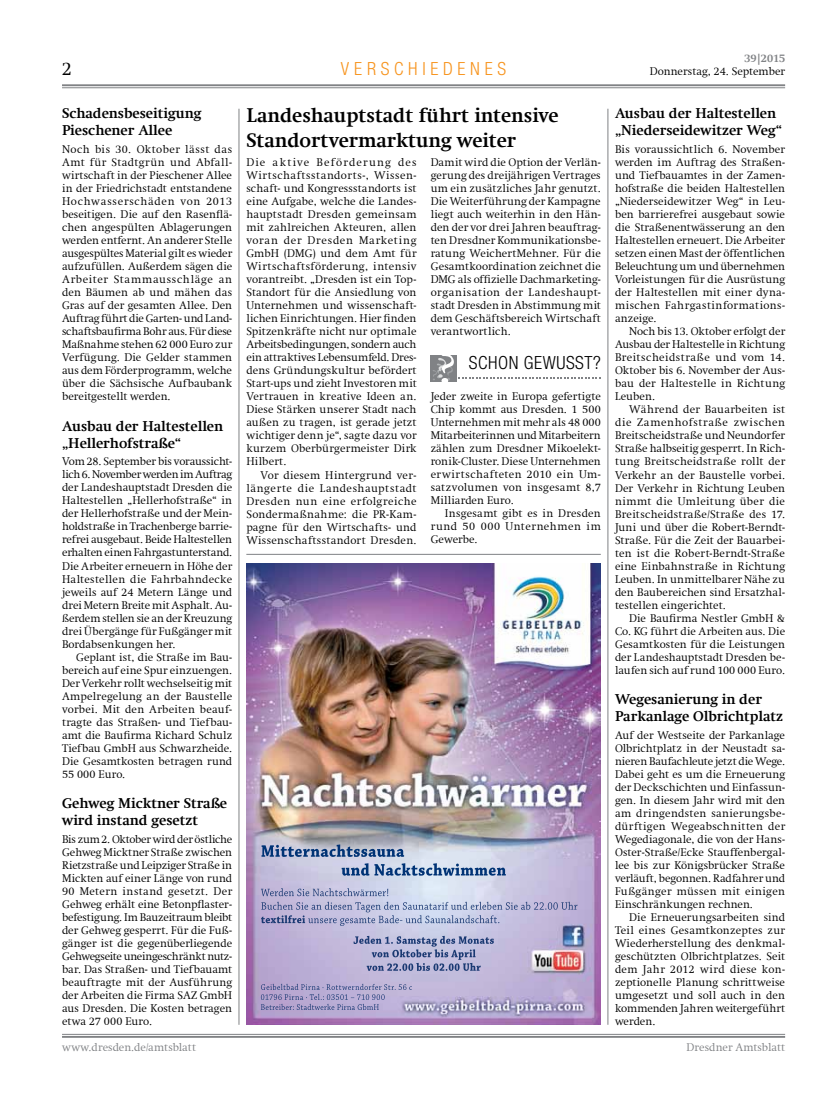
<style>
.page{position:relative;width:833px;height:1117px;background:#fff}
.page>*{position:absolute;margin:0;border:0;box-sizing:border-box;transform-origin:0 0}
.t1{font:700 20px/25px "Swift Com";letter-spacing:-.005em;color:#000}
.t2{font:300 18.75px "Swift Com";color:#000}
.t3{font:300 condensed 18.12px "Helvetica Neue";letter-spacing:.26em;color:#f7941e}
.t4{font:300 condensed 18.12px "Helvetica Neue";letter-spacing:.03em;color:#000}
.t5{font:700 14.38px/16.9px "Swift Com";letter-spacing:-.005em;color:#000}
.t6{font:300 11.25px/13px "Swift Com";letter-spacing:.01em;color:#000;text-align:justify}
.t7{font:300 11.25px "Swift Com";letter-spacing:.005em;color:#808285}
.t8{font:700 11.25px "Swift Com";letter-spacing:-.01em;color:#808285}
</style>
<div class="page">
<hr style="left:62px;top:87px;width:723px;height:1px;background:#808285">
<hr style="left:62px;top:84px;width:723px;height:2px;background:#808285">
<hr style="left:62px;top:1033px;width:723px;height:1px;background:#808285">
<hr style="left:62px;top:1035px;width:723px;height:2px;background:#808285">
<img style="left:246px;top:563px;width:355px;height:461px">
<svg style="left:353px;top:935px;width:141px;height:35px;background:#a0a3c8"></svg>
<svg style="left:261px;top:888px;width:316px;height:37px;background:#b7b9d7"></svg>
<svg style="left:342px;top:863px;width:164px;height:12px;background:#839bbe"></svg>
<svg style="left:261px;top:844px;width:143px;height:12px;background:#7b8fb1"></svg>
<svg style="left:261px;top:983px;width:151px;height:26px;background:#a79fc8"></svg>
<div style="left:431px;top:356px;width:26px;height:26px;background:#808285"></div>
<svg style="left:432px;top:355px;width:169px;height:27px"></svg>
<hr style="left:239px;top:109px;width:1px;height:915px;background:#808285">
<hr style="left:607px;top:109px;width:1px;height:915px;background:#808285">
<hr style="left:246px;top:554px;width:355px;height:1px;background:#808285">
<h2 class="t2" style="left:62px;top:58px;width:12px">2</h2>
<p class="t5" style="left:62px;top:105px;width:141px">Schadensbeseitigung<br>Pieschener Allee</p>
<p class="t6" style="left:62px;top:143px;width:172px">Noch bis 30. Oktober lässt das Amt für Stadtgrün und Abfall&shy;wirtschaft in der Pieschener Allee in der Friedrichstadt entstandene Hochwasserschäden von 2013 beseitigen. Die auf den Rasenflä&shy;chen angespülten Ablagerungen werden entfernt. An anderer Stelle ausgespültes Material gilt es wieder aufzufüllen. Außerdem sägen die Arbeiter Stammausschläge an den Bäumen ab und mähen das Gras auf der gesamten Allee. Den Auftrag führt die Garten- und Land&shy;schaftsbaufirma Bohr aus. Für diese Maßnahme stehen 62 000 Euro zur Verfügung. Die Gelder stammen aus dem Förderprogramm, welche über die Sächsische Aufbaubank bereitgestellt werden.</p>
<p class="t5" style="left:62px;top:417px;width:163px">Ausbau der Haltestellen „Hellerhofstraße“</p>
<p class="t6" style="left:62px;top:455px;width:172px">Vom 28. September bis voraussicht&shy;lich 6. November werden im Auftrag der Landeshauptstadt Dresden die Haltestellen „Hellerhofstraße“ in der Hellerhofstraße und der Mein&shy;holdstraße in Trachenberge barrie&shy;refrei ausgebaut. Beide Haltestellen erhalten einen Fahrgastunterstand.<br>Die Arbeiter erneuern in Höhe der Haltestellen die Fahrbahndecke jeweils auf 24 Metern Länge und drei Metern Breite mit Asphalt. Au&shy;ßerdem stellen sie an der Kreuzung drei Übergänge für Fußgänger mit Bordabsenkungen her.</p>
<p class="t6" style="left:62px;top:650px;width:172px;text-indent:14px">Geplant ist, die Straße im Bau&shy;bereich auf eine Spur einzuengen.<br>Der Verkehr rollt wechselseitig mit Ampelregelung an der Baustelle vorbei. Mit den Arbeiten beauf&shy;tragte das Straßen- und Tiefbau&shy;amt die Baufirma Richard Schulz Tiefbau GmbH aus Schwarzheide.<br>Die Gesamtkosten betragen rund 55 000 Euro.</p>
<p class="t5" style="left:62px;top:794px;width:167px">Gehweg Micktner Straße wird instand gesetzt</p>
<p class="t6" style="left:62px;top:832px;width:172px">Bis zum 2. Oktober wird der östliche Gehweg Micktner Straße zwischen Rietzstraße und Leipziger Straße in Mickten auf einer Länge von rund 90 Metern instand gesetzt. Der Gehweg erhält eine Betonpflaster&shy;befestigung. Im Bauzeitraum bleibt der Gehweg gesperrt. Für die Fuß&shy;gänger ist die gegenüberliegende Gehwegseite uneingeschränkt nutz&shy;bar. Das Straßen- und Tiefbauamt beauftragte mit der Ausführung der Arbeiten die Firma SAZ GmbH aus Dresden. Die Kosten betragen etwa 27 000 Euro.</p>
<h3 class="t3" style="left:341px;top:58px;width:167px">VERSCHI EDENES</h3>
<h1 class="t1" style="left:246px;top:103px;width:314px">Landeshauptstadt führt intensive<br>Standortvermarktung weiter</h1>
<p class="t6" style="left:246px;top:156px;width:172px">Die aktive Beförderung des Wirtschaftsstandorts-, Wissen&shy;schaft- und Kongressstandorts ist eine Aufgabe, welche die Landes&shy;hauptstadt Dresden gemeinsam mit zahlreichen Akteuren, allen voran der Dresden Marketing GmbH (DMG) und dem Amt für Wirtschaftsförderung, intensiv vorantreibt. „Dresden ist ein Top-Standort für die Ansiedlung von Unternehmen und wissenschaft&shy;lichen Einrichtungen. Hier finden Spitzenkräfte nicht nur optimale Arbeitsbedingungen, sondern auch ein attraktives Lebensumfeld. Dres&shy;dens Gründungskultur befördert Start-ups und zieht Investoren mit Vertrauen in kreative Ideen an.<br>Diese Stärken unserer Stadt nach außen zu tragen, ist gerade jetzt wichtiger denn je“, sagte dazu vor kurzem Oberbürgermeister Dirk Hilbert.</p>
<p class="t6" style="left:246px;top:468px;width:172px;text-indent:14px">Vor diesem Hintergrund ver&shy;längerte die Landeshauptstadt Dresden nun eine erfolgreiche Sondermaßnahme: die PR-Kam&shy;pagne für den Wirtschafts- und Wissenschaftsstandort Dresden.</p>
<p class="t6" style="left:431px;top:156px;width:172px">Damit wird die Option der Verlän&shy;gerung des dreijährigen Vertrages um ein zusätzliches Jahr genutzt.<br>Die Weiterführung der Kampagne liegt auch weiterhin in den Hän&shy;den der vor drei Jahren beauftrag&shy;ten Dresdner Kommunikationsbe&shy;ratung WeichertMehner. Für die Gesamtkoordination zeichnet die DMG als offizielle Dachmarketing&shy;organisation der Landeshaupt&shy;stadt Dresden in Abstimmung mit dem Geschäftsbereich Wirtschaft verantwortlich.</p>
<h3 class="t4" style="left:469px;top:352px;width:133px">SCH ON GEWUSST?</h3>
<p class="t6" style="left:431px;top:390px;width:172px">Jeder zweite in Europa gefertigte Chip kommt aus Dresden. 1 500<br>Unternehmen mit mehr als 48 000<br>Mitarbeiterinnen und Mitarbeitern zählen zum Dresdner Mikoelekt&shy;ronik-Cluster. Diese Unternehmen erwirtschafteten 2010 ein Um&shy;satzvolumen von insgesamt 8,7<br>Milliarden Euro.</p>
<p class="t6" style="left:431px;top:507px;width:172px;text-indent:14px">Insgesamt gibt es in Dresden rund 50 000 Unternehmen im Gewerbe.</p>
<p class="t8" style="left:744px;top:52px;width:42px">39|2015</p>
<p class="t6" style="left:650px;top:65px;width:137px">Donnerstag, 24. September</p>
<p class="t5" style="left:615px;top:105px;width:169px">Ausbau der Haltestellen „Niederseidewitzer Weg“</p>
<p class="t6" style="left:615px;top:143px;width:172px">Bis voraussichtlich 6. November werden im Auftrag des Straßen&shy;und Tiefbauamtes in der Zamen&shy;hofstraße die beiden Haltestellen „Niederseidewitzer Weg“ in Leu&shy;ben barrierefrei ausgebaut sowie die Straßenentwässerung an den Haltestellen erneuert. Die Arbeiter setzen einen Mast der öffentlichen Beleuchtung um und übernehmen Vorleistungen für die Ausrüstung der Haltestellen mit einer dyna&shy;mischen Fahrgastinformations&shy;anzeige.</p>
<p class="t6" style="left:615px;top:325px;width:172px;text-indent:14px">Noch bis 13. Oktober erfolgt der Ausbau der Haltestelle in Richtung Breitscheidstraße und vom 14.<br>Oktober bis 6. November der Aus&shy;bau der Haltestelle in Richtung Leuben.</p>
<p class="t6" style="left:615px;top:403px;width:172px;text-indent:14px">Während der Bauarbeiten ist die Zamenhofstraße zwischen Breitscheidstraße und Neundorfer Straße halbseitig gesperrt. In Rich&shy;tung Breitscheidstraße rollt der Verkehr an der Baustelle vorbei.<br>Der Verkehr in Richtung Leuben nimmt die Umleitung über die Breitscheidstraße/Straße des 17.<br>Juni und über die Robert-Berndt-Straße. Für die Zeit der Bauarbei&shy;ten ist die Robert-Berndt-Straße eine Einbahnstraße in Richtung Leuben. In unmittelbarer Nähe zu den Baubereichen sind Ersatzhal&shy;testellen eingerichtet.</p>
<p class="t6" style="left:615px;top:611px;width:172px;text-indent:14px">Die Baufirma Nestler GmbH &amp; Co. KG führt die Arbeiten aus. Die Gesamtkosten für die Leistungen der Landeshauptstadt Dresden be&shy;laufen sich auf rund 100 000 Euro.</p>
<p class="t5" style="left:615px;top:690px;width:170px">Wegesanierung in der<br>Parkanlage Olbrichtplatz</p>
<p class="t6" style="left:615px;top:728px;width:172px">Auf der Westseite der Parkanlage Olbrichtplatz in der Neustadt sa&shy;nieren Baufachleute jetzt die Wege.<br>Dabei geht es um die Erneuerung der Deckschichten und Einfassun&shy;gen. In diesem Jahr wird mit den am dringendsten sanierungsbe&shy;dürftigen Wegeabschnitten der Wegediagonale, die von der Hans-Oster-Straße/Ecke Stauffenbergal&shy;lee bis zur Königsbrücker Straße verläuft, begonnen. Radfahrer und Fußgänger müssen mit einigen Einschränkungen rechnen.</p>
<p class="t6" style="left:615px;top:910px;width:172px;text-indent:14px">Die Erneuerungsarbeiten sind Teil eines Gesamtkonzeptes zur Wiederherstellung des denkmal&shy;geschützten Olbrichtplatzes. Seit dem Jahr 2012 wird diese kon&shy;zeptionelle Planung schrittweise umgesetzt und soll auch in den kommenden Jahren weitergeführt werden.</p>
<p class="t7" style="left:62px;top:1040px;width:135px">www.dresden.de/amtsblatt</p>
<p class="t7" style="left:686px;top:1040px;width:100px">Dresdner Amtsblatt</p>
</div>
